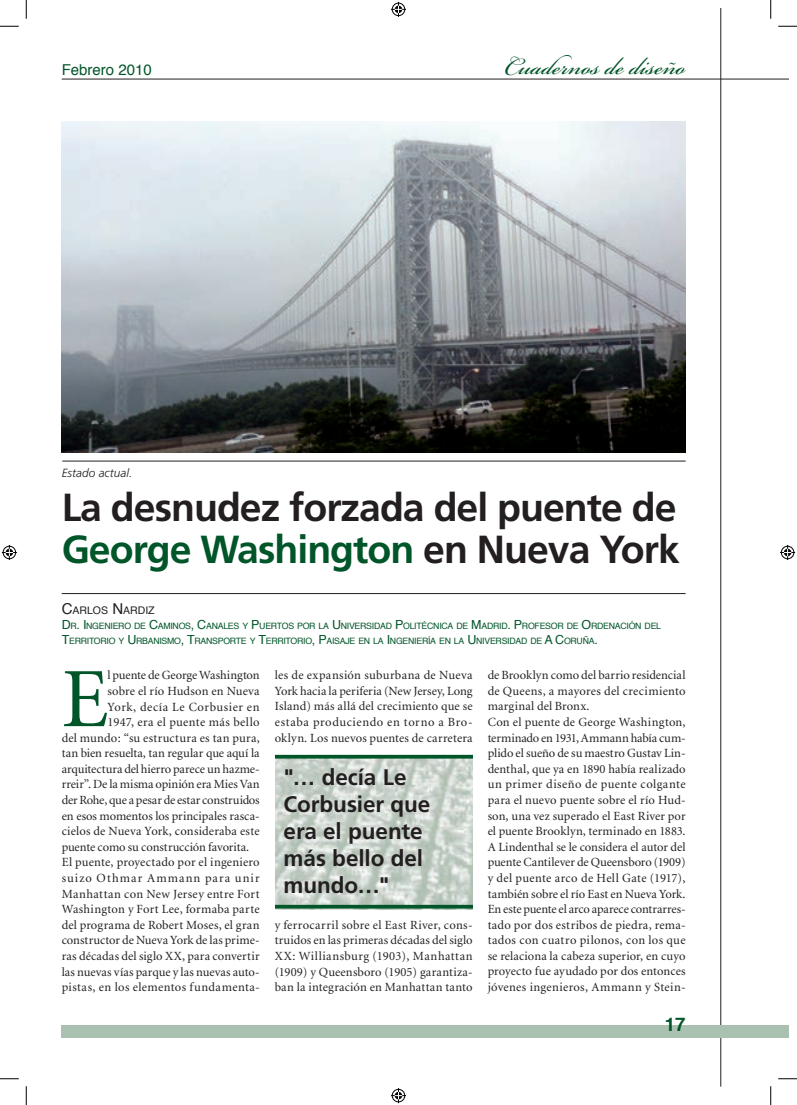
<style>
.page{position:relative;width:797px;height:1105px;background:#fff}
.page>*{position:absolute;margin:0;border:0;box-sizing:border-box;transform-origin:0 0}
.t1{font:84.5px "Minion";color:#005529}
.t2{font:700 39.12px/42.5px "Frutiger";letter-spacing:-.025em;color:#231f20}
.t3{font:37.5px "Bickham Script Pro";color:#005529}
.t4{font:700 22.5px/27px "Frutiger";letter-spacing:-.005em;color:#231f20}
.t5{font:700 18.75px "Helvetica";color:#005529}
.t6{font:15px "Helvetica";color:#005529}
.t7{font:12.5px/15.6px "Minion";letter-spacing:.01em;color:#231f20;text-align:justify}
.t8{font:12.5px "Minion";letter-spacing:-.01em;color:#231f20}
.t9{font:12.5px "Minion";letter-spacing:.03em;color:#231f20}
.t10{font:12.5px "Minion";letter-spacing:-.015em;color:#231f20}
.t11{font:12.5px "Minion";letter-spacing:.09em;color:#231f20}
.t12{font:12.5px "Minion";letter-spacing:.045em;color:#231f20}
.t13{font:italic 300 11.88px "Frutiger LT Std";color:#231f20}
.t14{font:10.5px "Helvetica";color:#231f20}
.t15{font:8.75px/15px "Helvetica";letter-spacing:-.03em;color:#005529}
.s1{color:#005529}
.s2{font-size:15px}
.s3{font-size:12.5px}
</style>
<div class="page">
<hr style="left:720px;top:9px;width:1px;height:1078px;background:#231f20">
<div style="left:62px;top:1025px;width:726px;height:13px;background:#aac1b1"></div>
<hr style="left:62px;top:79px;width:726px;height:1px;background:#231f20">
<hr style="left:62px;top:593px;width:623px;height:1px;background:#231f20">
<hr style="left:62px;top:461px;width:623px;height:1px;background:#231f20">
<img style="left:62px;top:122px;width:623px;height:331px">
<img style="left:275px;top:759px;width:198px;height:150px">
<svg style="left:275px;top:755px;width:198px;height:4px"></svg>
<hr style="left:275px;top:905px;width:198px;height:3px;background:#005529">
<svg style="left:0;top:25px;width:19px;height:2px"></svg>
<svg style="left:778px;top:25px;width:19px;height:2px"></svg>
<svg style="left:0;top:1078px;width:19px;height:1px"></svg>
<svg style="left:778px;top:1078px;width:19px;height:1px"></svg>
<svg style="left:25px;top:0;width:2px;height:19px"></svg>
<svg style="left:25px;top:1086px;width:2px;height:19px"></svg>
<svg style="left:770px;top:0;width:1px;height:19px"></svg>
<svg style="left:770px;top:1086px;width:1px;height:19px"></svg>
<svg style="left:391px;top:2px;width:15px;height:15px"></svg>
<svg style="left:391px;top:1088px;width:15px;height:15px"></svg>
<svg style="left:2px;top:545px;width:15px;height:15px"></svg>
<svg style="left:780px;top:545px;width:15px;height:15px"></svg>
<p class="t6" style="left:62px;top:58px;width:92px">Febrero 2010</p>
<h3 class="t3" style="left:504px;top:39px;width:182px">Cuadernos de diseño</h3>
<p class="t13" style="left:62px;top:466px;width:72px">Estado actual.</p>
<h2 class="t2" style="left:62px;top:486px;width:619px">La desnudez forzada del puente de<br><span class="s1">George Washington</span> en Nueva York</h2>
<p class="t14" style="left:62px;top:602px;width:94px"><span class="s2">C</span>ARLOS <span class="s2">N</span>ARDIZ</p>
<p class="t15" style="left:62px;top:618px;width:601px"><span class="s3">D</span> R<span class="s3">. I</span> NGENIERO DE <span class="s3">C</span>AMINOS<span class="s3">, C</span>ANALES Y <span class="s3">P</span>UERTOS POR LA <span class="s3">U</span> NIVERSIDAD <span class="s3">P</span>OLITÉCNICA DE <span class="s3">M</span>ADRID<span class="s3">. P</span>ROFESOR DE <span class="s3">O</span>RDENACIÓN DEL<br><span class="s3">T</span>ERRITORIO Y <span class="s3">U</span> RBANISMO<span class="s3">, T</span>RANSPORTE Y <span class="s3">T</span>ERRITORIO<span class="s3">, P</span>AISAJE EN LA <span class="s3">I</span> NGENIERÍA EN LA <span class="s3">U</span> NIVERSIDAD DE <span class="s3">A C</span>ORUÑA<span class="s3">.</span></p>
<h1 class="t1" style="left:62px;top:657px;width:48px">E</h1>
<p class="t8" style="left:107px;top:669px;width:154px">l puente de George Washington</p>
<p class="t7" style="left:487px;top:668px;width:199px;text-align:left">de Brooklyn como del barrio residencial de Queens, a mayores del crecimiento marginal del Bronx.<br>Con el puente de George Washington, terminado en 1931, Ammann había cum&shy;plido el sueño de su maestro Gustav Lin&shy;denthal, que ya en 1890 había realizado un primer diseño de puente colgante para el nuevo puente sobre el río Hud&shy;son, una vez superado el East River por el puente Brooklyn, terminado en 1883.<br>A Lindenthal se le considera el autor del puente Cantilever de Queensboro (1909) y del puente arco de Hell Gate (1917), también sobre el río East en Nueva York.<br>En este puente el arco aparece contrarres&shy;tado por dos estribos de piedra, rema&shy;tados con cuatro pilonos, con los que se relaciona la cabeza superior, en cuyo proyecto fue ayudado por dos entonces jóvenes ingenieros, Ammann y Stein-</p>
<p class="t7" style="left:275px;top:668px;width:199px">les de expansión suburbana de Nueva York hacia la periferia (New Jersey, Long Island) más allá del crecimiento que se estaba produciendo en torno a Bro&shy;oklyn. Los nuevos puentes de carretera</p>
<p class="t7" style="left:107px;top:684px;width:154px">sobre el río Hudson en Nueva</p>
<p class="t12" style="left:107px;top:700px;width:154px">York, decía Le Corbusier en</p>
<p class="t9" style="left:107px;top:716px;width:154px">1947, era el puente más bello</p>
<p class="t7" style="left:62px;top:730px;width:199px">del mundo: “su estructura es tan pura,</p>
<p class="t7" style="left:62px;top:746px;width:199px">tan bien resuelta, tan regular que aquí la</p>
<p class="t7" style="left:62px;top:761px;width:199px">arquitectura del hierro parece un hazme-</p>
<p class="t7" style="left:62px;top:777px;width:199px">rreir”. De la misma opinión era Mies Van</p>
<p class="t10" style="left:62px;top:794px;width:199px">der Rohe, que a pesar de estar construidos</p>
<p class="t7" style="left:62px;top:808px;width:199px">en esos momentos los principales rasca-</p>
<p class="t7" style="left:62px;top:824px;width:199px">cielos de Nueva York, consideraba este</p>
<p class="t8" style="left:62px;top:841px;width:189px">puente como su construcción favorita.</p>
<p class="t7" style="left:62px;top:855px;width:199px">El puente, proyectado por el ingeniero</p>
<p class="t11" style="left:62px;top:872px;width:199px">suizo Othmar Ammann para unir</p>
<p class="t7" style="left:62px;top:886px;width:199px">Manhattan con New Jersey entre Fort</p>
<p class="t7" style="left:62px;top:902px;width:199px">Washington y Fort Lee, formaba parte</p>
<p class="t7" style="left:62px;top:917px;width:199px">del programa de Robert Moses, el gran</p>
<p class="t8" style="left:62px;top:934px;width:199px">constructor de Nueva York de las prime-</p>
<p class="t7" style="left:62px;top:949px;width:199px">ras décadas del siglo XX, para convertir</p>
<p class="t7" style="left:62px;top:964px;width:199px">las nuevas vías parque y las nuevas auto-</p>
<p class="t9" style="left:62px;top:981px;width:199px">pistas, en los elementos fundamenta-</p>
<h3 class="t4" style="left:283px;top:764px;width:148px">"… decía Le<br>Corbusier que era el puente más bello del mundo…"</h3>
<p class="t7" style="left:275px;top:917px;width:199px">y ferrocarril sobre el East River, cons&shy;truidos en las primeras décadas del siglo XX: Williansburg (1903), Manhattan (1909) y Queensboro (1905) garantiza&shy;ban la integración en Manhattan tanto</p>
<h3 class="t5" style="left:664px;top:1009px;width:22px">17</h3>
</div>
